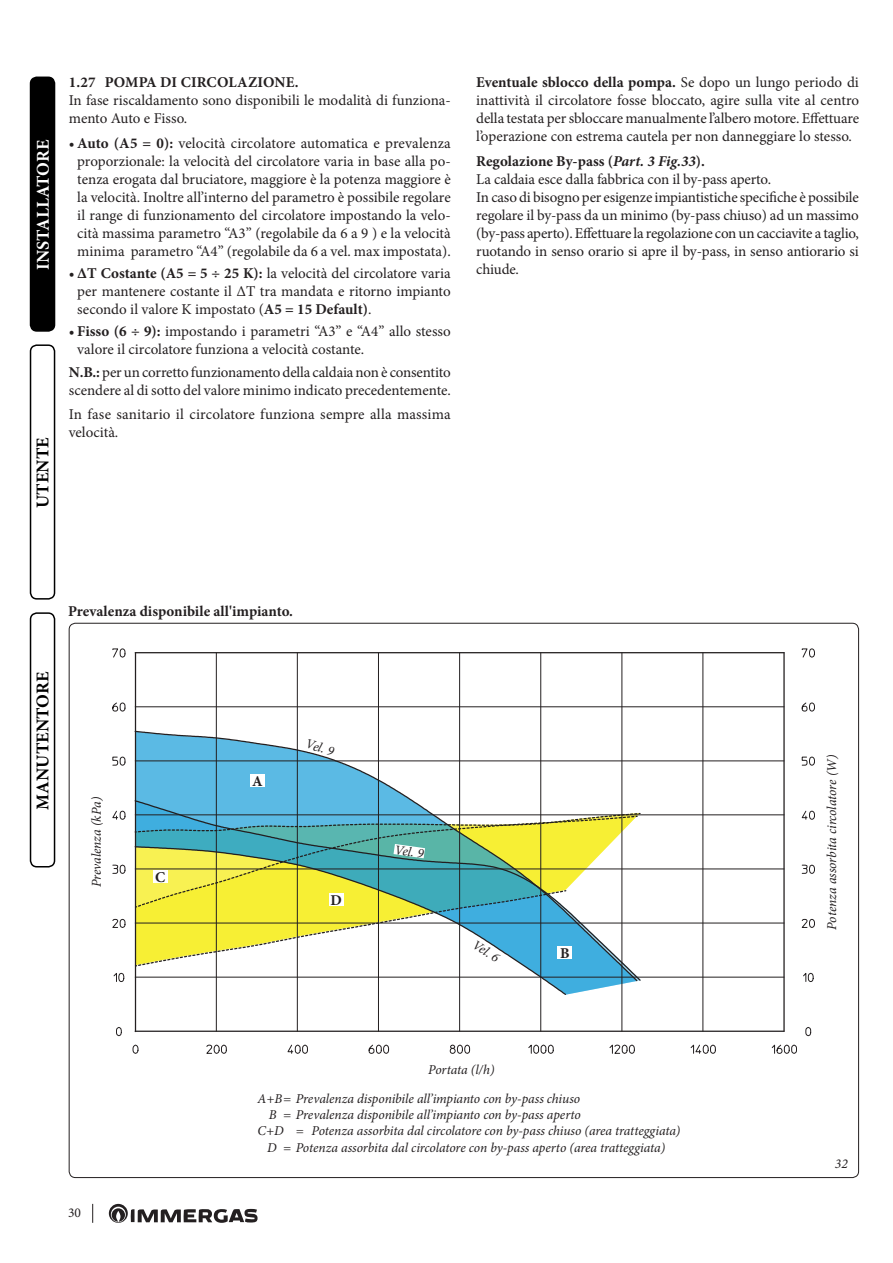
<style>
.page{position:relative;width:893px;height:1263px;background:#fff}
.page>*{position:absolute;margin:0;border:0;box-sizing:border-box;transform-origin:0 0}
.t1{font:700 18px "Minion Pro";color:#000}
.t2{font:700 18px "Minion Pro";color:#fff}
.Testo1{font:15px/18px "Minion Pro";color:#231f20;text-align:center}
.Testo_Spazio{font:15px/18px "Minion Pro";color:#231f20}
.Testo{font:15px/18px "Minion Pro";letter-spacing:-.01em;color:#231f20;text-align:justify}
.Testo-2{font:700 15px "Minion Pro";color:#231f20}
.Sottotitolo{font:700 15px "Minion Pro";letter-spacing:.01em;color:#231f20}
.Legenda{font:italic 13.5px "Minion Pro";letter-spacing:-.01em;color:#231f20}
.t3{font:13.5px "Minion Pro";color:#231f20}
.s1{font-weight:700}
.s2{font-style:italic}
</style>
<div class="page">
<svg style="left:109px;top:1204px;width:149px;height:19px"></svg>
<svg style="left:92px;top:1204px;width:1px;height:19px"></svg>
<div style="left:31px;top:77px;width:24px;height:254px;background:#000;border-radius:6px"></div>
<div style="left:30px;top:77px;width:25px;height:255px;border:2px solid #000;border-radius:6px"></div>
<div style="left:30px;top:344px;width:25px;height:256px;border:2px solid #000;border-radius:6px"></div>
<div style="left:30px;top:612px;width:25px;height:255px;border:2px solid #000;border-radius:6px"></div>
<svg style="left:112px;top:648px;width:14px;height:10px"></svg>
<svg style="left:801px;top:648px;width:14px;height:10px"></svg>
<svg style="left:112px;top:864px;width:14px;height:10px"></svg>
<svg style="left:112px;top:810px;width:14px;height:10px"></svg>
<svg style="left:112px;top:756px;width:14px;height:10px"></svg>
<svg style="left:112px;top:702px;width:14px;height:10px"></svg>
<svg style="left:801px;top:702px;width:14px;height:10px"></svg>
<svg style="left:801px;top:756px;width:14px;height:10px"></svg>
<svg style="left:801px;top:810px;width:14px;height:10px"></svg>
<svg style="left:801px;top:864px;width:14px;height:10px"></svg>
<svg style="left:116px;top:1027px;width:6px;height:9px"></svg>
<svg style="left:113px;top:972px;width:12px;height:10px"></svg>
<svg style="left:112px;top:919px;width:14px;height:9px"></svg>
<svg style="left:132px;top:1044px;width:7px;height:10px"></svg>
<svg style="left:206px;top:1044px;width:21px;height:10px"></svg>
<svg style="left:287px;top:1044px;width:21px;height:10px"></svg>
<svg style="left:368px;top:1044px;width:21px;height:10px"></svg>
<svg style="left:771px;top:1044px;width:26px;height:10px"></svg>
<svg style="left:450px;top:1044px;width:20px;height:10px"></svg>
<svg style="left:528px;top:1044px;width:26px;height:10px"></svg>
<svg style="left:609px;top:1044px;width:26px;height:10px"></svg>
<svg style="left:801px;top:919px;width:14px;height:9px"></svg>
<svg style="left:803px;top:972px;width:11px;height:10px"></svg>
<svg style="left:805px;top:1027px;width:6px;height:9px"></svg>
<svg style="left:690px;top:1044px;width:26px;height:10px"></svg>
<hr style="left:135px;top:706px;width:649px;height:1px;background:#231f20">
<hr style="left:135px;top:652px;width:649px;height:1px;background:#231f20">
<hr style="left:135px;top:760px;width:649px;height:1px;background:#231f20">
<hr style="left:135px;top:814px;width:649px;height:1px;background:#231f20">
<hr style="left:135px;top:869px;width:649px;height:1px;background:#231f20">
<hr style="left:297px;top:653px;width:1px;height:378px;background:#231f20">
<hr style="left:378px;top:653px;width:1px;height:378px;background:#231f20">
<hr style="left:216px;top:653px;width:1px;height:378px;background:#231f20">
<hr style="left:459px;top:653px;width:1px;height:378px;background:#231f20">
<hr style="left:783px;top:653px;width:2px;height:378px;background:#231f20">
<hr style="left:540px;top:653px;width:1px;height:378px;background:#231f20">
<hr style="left:622px;top:653px;width:1px;height:378px;background:#231f20">
<hr style="left:135px;top:923px;width:649px;height:1px;background:#231f20">
<hr style="left:135px;top:977px;width:649px;height:1px;background:#231f20">
<hr style="left:135px;top:1030px;width:649px;height:2px;background:#231f20">
<hr style="left:703px;top:653px;width:1px;height:378px;background:#231f20">
<svg style="left:134px;top:982px;width:433px;height:14px"></svg>
<svg style="left:134px;top:730px;width:505px;height:252px"></svg>
<hr style="left:135px;top:653px;width:1px;height:378px;background:#231f20">
<svg style="left:137px;top:833px;width:499px;height:75px;background:#9ec787"></svg>
<svg style="left:136px;top:812px;width:504px;height:21px;background:#85b7a8"></svg>
<div style="left:558px;top:946px;width:14px;height:13px;background:#fff"></div>
<div style="left:250px;top:774px;width:15px;height:13px;background:#fff"></div>
<div style="left:153px;top:870px;width:15px;height:13px;background:#fff"></div>
<svg style="left:304px;top:738px;width:32px;height:18px"></svg>
<svg style="left:394px;top:844px;width:31px;height:14px"></svg>
<svg style="left:136px;top:889px;width:430px;height:78px"></svg>
<p class="t2" style="left:30px;top:270px;width:132px;rotate:-90deg">INSTALLATORE</p>
<p class="t1" style="left:30px;top:508px;width:72px;rotate:-90deg">UTENTE</p>
<p class="Sottotitolo" style="left:69px;top:72px;width:231px">1.27 POMPA DI CIRCOLAZIONE.</p>
<p class="Testo_Spazio" style="left:69px;top:92px;width:383px">In fase riscaldamento sono disponibili le modalità di funziona&shy;mento Auto e Fisso.</p>
<p class="Testo1" style="left:69px;top:134px;width:383px">• <span class="s1">Auto (A5 = 0):</span> velocità circolatore automatica e prevalenza proporzionale: la velocità del circolatore varia in base alla po&shy;tenza erogata dal bruciatore, maggiore è la potenza maggiore è la velocità. Inoltre all’interno del parametro è possibile regolare il range di funzionamento del circolatore impostando la velo&shy;cità massima parametro “A3” (regolabile da 6 a 9 ) e la velocità minima parametro “A4” (regolabile da 6 a vel. max impostata).</p>
<p class="Testo1" style="left:77px;top:264px;width:375px;text-align:justify;text-indent:-9px">• <span class="s1">∆T Costante (A5 = 5 ÷ 25 K):</span> la velocità del circolatore varia per mantenere costante il ∆T tra mandata e ritorno impianto secondo il valore K impostato (<span class="s1">A5 = 15 Default)</span>.</p>
<p class="Testo1" style="left:77px;top:323px;width:375px;text-align:left;text-indent:-9px">• <span class="s1">Fisso (6 ÷ 9):</span> impostando i parametri “A3” e “A4” allo stesso valore il circolatore funziona a velocità costante.</p>
<p class="Testo_Spazio" style="left:69px;top:363px;width:384px"><span class="s1">N.B.:</span> per un corretto funzionamento della caldaia non è consentito scendere al di sotto del valore minimo indicato precedentemente.</p>
<p class="Testo_Spazio" style="left:69px;top:405px;width:383px">In fase sanitario il circolatore funziona sempre alla massima velocità.</p>
<p class="Testo_Spazio" style="left:476px;top:74px;width:384px;text-align:justify"><span class="s1">Eventuale sblocco della pompa.</span> Se dopo un lungo periodo di inattività il circolatore fosse bloccato, agire sulla vite al centro della testata per sbloccare manualmente l’albero motore. Effettuare l’operazione con estrema cautela per non danneggiare lo stesso.</p>
<p class="Testo-2" style="left:476px;top:150px;width:230px">Regolazione By-pass (<span class="s2">Part. 3 Fig.33</span>).</p>
<p class="Testo" style="left:476px;top:170px;width:296px">La caldaia esce dalla fabbrica con il by-pass aperto.</p>
<p class="Testo" style="left:476px;top:188px;width:384px">In caso di bisogno per esigenze impiantistiche specifiche è possibile regolare il by-pass da un minimo (by-pass chiuso) ad un massimo (by-pass aperto). Effettuare la regolazione con un cacciavite a taglio, ruotando in senso orario si apre il by-pass, in senso antiorario si chiude.</p>
<p class="Testo-2" style="left:68px;top:600px;width:227px">Prevalenza disponibile all'impianto.</p>
<p class="t1" style="left:30px;top:810px;width:139px;rotate:-90deg">MANUTENTORE</p>
<p class="Legenda" style="left:87px;top:887px;width:92px;rotate:-90deg">Prevalenza (kPa)</p>
<p class="Testo-2" style="left:155px;top:866px;width:12px">C</p>
<p class="Testo-2" style="left:252px;top:770px;width:12px">A</p>
<p class="Legenda" style="left:308px;top:734px;width:31px;rotate:16deg">Vel. 9</p>
<p class="Testo-2" style="left:330px;top:889px;width:13px">D</p>
<p class="Legenda" style="left:396px;top:840px;width:31px;rotate:8deg">Vel. 9</p>
<p class="Legenda" style="left:479px;top:935px;width:31px;rotate:33deg">Vel. 6</p>
<p class="Testo-2" style="left:560px;top:943px;width:11px">B</p>
<p class="Legenda" style="left:822px;top:930px;width:177px;rotate:-90deg">Potenza assorbita circolatore (W)</p>
<p class="t3" style="left:68px;top:1204px;width:14px">30</p>
<p class="Legenda" style="left:428px;top:1060px;width:68px">Portata (l/h)</p>
<p class="Legenda" style="left:258px;top:1089px;width:324px">A+B= Prevalenza disponibile all’impianto con by-pass chiuso</p>
<p class="Legenda" style="left:269px;top:1106px;width:313px">B = Prevalenza disponibile all’impianto con by-pass aperto</p>
<p class="Legenda" style="left:258px;top:1122px;width:424px">C+D = Potenza assorbita dal circolatore con by-pass chiuso (area tratteggiata)</p>
<p class="Legenda" style="left:267px;top:1138px;width:400px">D = Potenza assorbita dal circolatore con by-pass aperto (area tratteggiata)</p>
<p class="Legenda" style="left:835px;top:1155px;width:14px">32</p>
</div>
